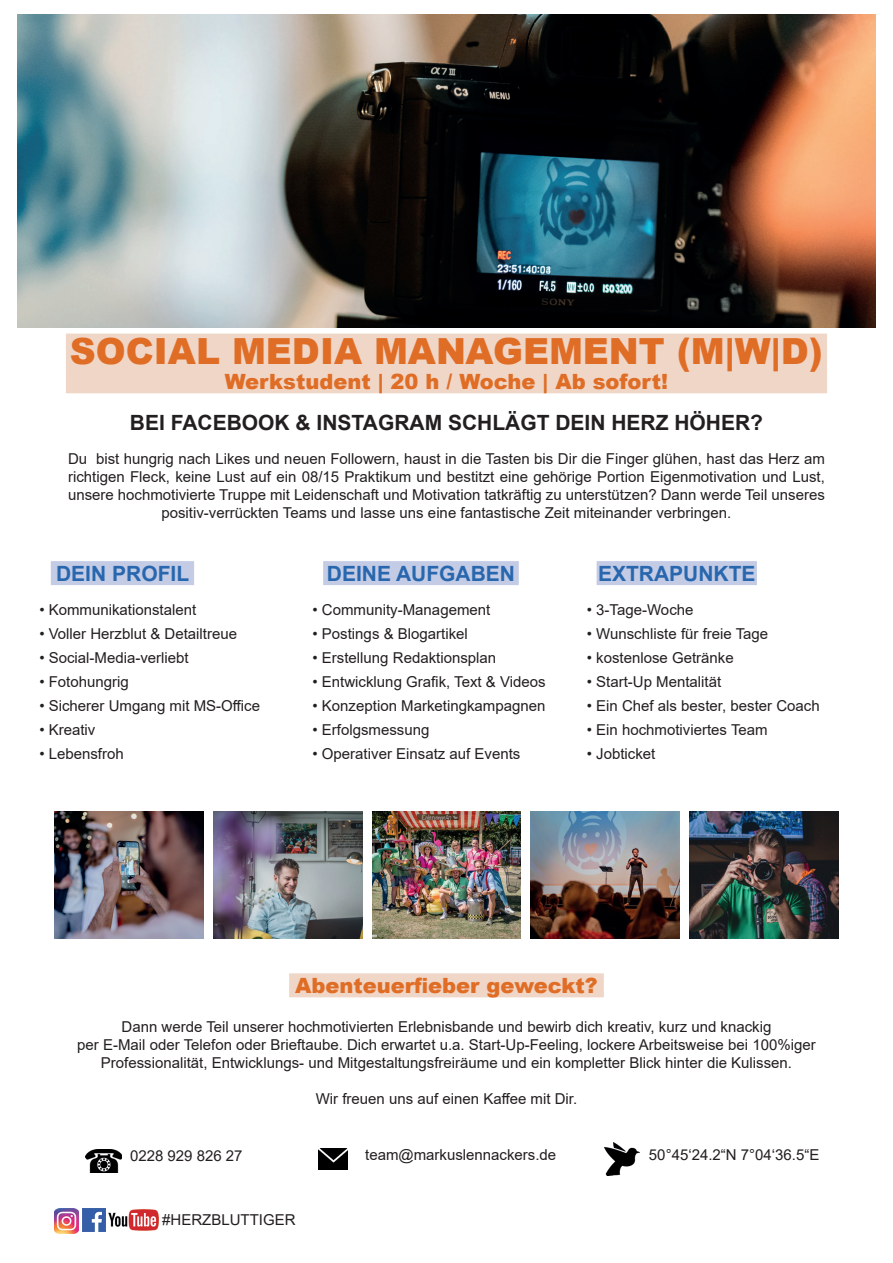
<style>
.page{position:relative;width:893px;height:1263px;background:#fff}
.page>*{position:absolute;margin:0;border:0;box-sizing:border-box;transform-origin:0 0}
.t1{font:900 36px "Arial";color:#df6d26}
.t2{font:900 21px "Arial";color:#df6d26}
.t3{font:700 21px "Arial";color:#231f20}
.t4{font:700 21px "Arial";color:#2867ae}
.t5{font:15px/18px "Arial";color:#231f20;text-align:center}
</style>
<div class="page">
<img style="left:17px;top:15px;width:859px;height:312px">
<div style="left:51px;top:561px;width:143px;height:24px;background:#c3cbe5"></div>
<div style="left:323px;top:561px;width:196px;height:24px;background:#c3cbe5"></div>
<div style="left:597px;top:561px;width:160px;height:24px;background:#c3cbe5"></div>
<div style="left:289px;top:973px;width:315px;height:24px;background:#f0d6c7"></div>
<img style="left:605px;top:1143px;width:34px;height:32px">
<img style="left:319px;top:1148px;width:29px;height:22px">
<img style="left:86px;top:1149px;width:36px;height:23px">
<img style="left:54px;top:1209px;width:25px;height:24px">
<img style="left:82px;top:1209px;width:23px;height:22px">
<img style="left:109px;top:1210px;width:49px;height:20px">
<img style="left:54px;top:811px;width:149px;height:128px">
<img style="left:213px;top:811px;width:149px;height:128px">
<img style="left:372px;top:811px;width:149px;height:128px">
<img style="left:531px;top:811px;width:149px;height:128px">
<img style="left:690px;top:811px;width:149px;height:128px">
<div style="left:66px;top:334px;width:761px;height:34px;background:#f0d6c7"></div>
<div style="left:66px;top:368px;width:761px;height:25px;background:#f0d6c7"></div>
<h1 class="t1" style="left:70px;top:325px;width:754px">SOCIAL MEDIA MANAGEMENT (M|W|D)</h1>
<h2 class="t2" style="left:225px;top:366px;width:445px">Werkstudent | 20 h / Woche | Ab sofort!</h2>
<h2 class="t3" style="left:130px;top:408px;width:635px">BEI FACEBOOK &amp; INSTAGRAM SCHLÄGT DEIN HERZ HÖHER?</h2>
<p class="t5" style="left:68px;top:449px;width:758px">Du bist hungrig nach Likes und neuen Followern, haust in die Tasten bis Dir die Finger glühen, hast das Herz am richtigen Fleck, keine Lust auf ein 08/15 Praktikum und bestitzt eine gehörige Portion Eigenmotivation und Lust, unsere hochmotivierte Truppe mit Leidenschaft und Motivation tatkräftig zu unterstützen? Dann werde Teil unseres positiv-verrückten Teams und lasse uns eine fantastische Zeit miteinander verbringen.</p>
<h2 class="t4" style="left:56px;top:559px;width:135px">DEIN PROFIL</h2>
<h2 class="t4" style="left:327px;top:559px;width:190px">DEINE AUFGABEN</h2>
<h2 class="t4" style="left:598px;top:559px;width:159px">EXTRAPUNKTE</h2>
<p class="t5" style="left:39px;top:600px;width:158px">• Kommunikationstalent</p>
<p class="t5" style="left:39px;top:624px;width:199px">• Voller Herzblut &amp; Detailtreue</p>
<p class="t5" style="left:39px;top:648px;width:151px">• Social-Media-verliebt</p>
<p class="t5" style="left:39px;top:672px;width:91px">• Fotohungrig</p>
<p class="t5" style="left:39px;top:696px;width:222px">• Sicherer Umgang mit MS-Office</p>
<p class="t5" style="left:39px;top:720px;width:58px">• Kreativ</p>
<p class="t5" style="left:39px;top:744px;width:86px">• Lebensfroh</p>
<p class="t5" style="left:313px;top:600px;width:179px">• Community-Management</p>
<p class="t5" style="left:313px;top:624px;width:157px">• Postings &amp; Blogartikel</p>
<p class="t5" style="left:313px;top:648px;width:185px">• Erstellung Redaktionsplan</p>
<p class="t5" style="left:313px;top:672px;width:235px">• Entwicklung Grafik, Text &amp; Videos</p>
<p class="t5" style="left:313px;top:696px;width:234px">• Konzeption Marketingkampagnen</p>
<p class="t5" style="left:313px;top:720px;width:118px">• Erfolgsmessung</p>
<p class="t5" style="left:313px;top:744px;width:209px">• Operativer Einsatz auf Events</p>
<p class="t5" style="left:587px;top:600px;width:108px">• 3-Tage-Woche</p>
<p class="t5" style="left:587px;top:624px;width:183px">• Wunschliste für freie Tage</p>
<p class="t5" style="left:587px;top:648px;width:148px">• kostenlose Getränke</p>
<p class="t5" style="left:587px;top:672px;width:136px">• Start-Up Mentalität</p>
<p class="t5" style="left:587px;top:696px;width:234px">• Ein Chef als bester, bester Coach</p>
<p class="t5" style="left:587px;top:720px;width:182px">• Ein hochmotiviertes Team</p>
<p class="t5" style="left:587px;top:744px;width:70px">• Jobticket</p>
<h2 class="t2" style="left:295px;top:970px;width:304px">Abenteuerfieber geweckt?</h2>
<p class="t5" style="left:77px;top:1018px;width:740px">Dann werde Teil unserer hochmotivierten Erlebnisbande und bewirb dich kreativ, kurz und knackig<br>per E-Mail oder Telefon oder Brieftaube. Dich erwartet u.a. Start-Up-Feeling, lockere Arbeitsweise bei 100%iger<br>Professionalität, Entwicklungs- und Mitgestaltungsfreiräume und ein kompletter Blick hinter die Kulissen.</p>
<p class="t5" style="left:316px;top:1090px;width:263px">Wir freuen uns auf einen Kaffee mit Dir.</p>
<p class="t5" style="left:130px;top:1146px;width:114px">0228 929 826 27</p>
<p class="t5" style="left:365px;top:1146px;width:193px">team@markuslennackers.de</p>
<p class="t5" style="left:649px;top:1146px;width:172px">50°45‘24.2“N 7°04‘36.5“E</p>
<p class="t5" style="left:162px;top:1211px;width:135px">#HERZBLUTTIGER</p>
</div>
